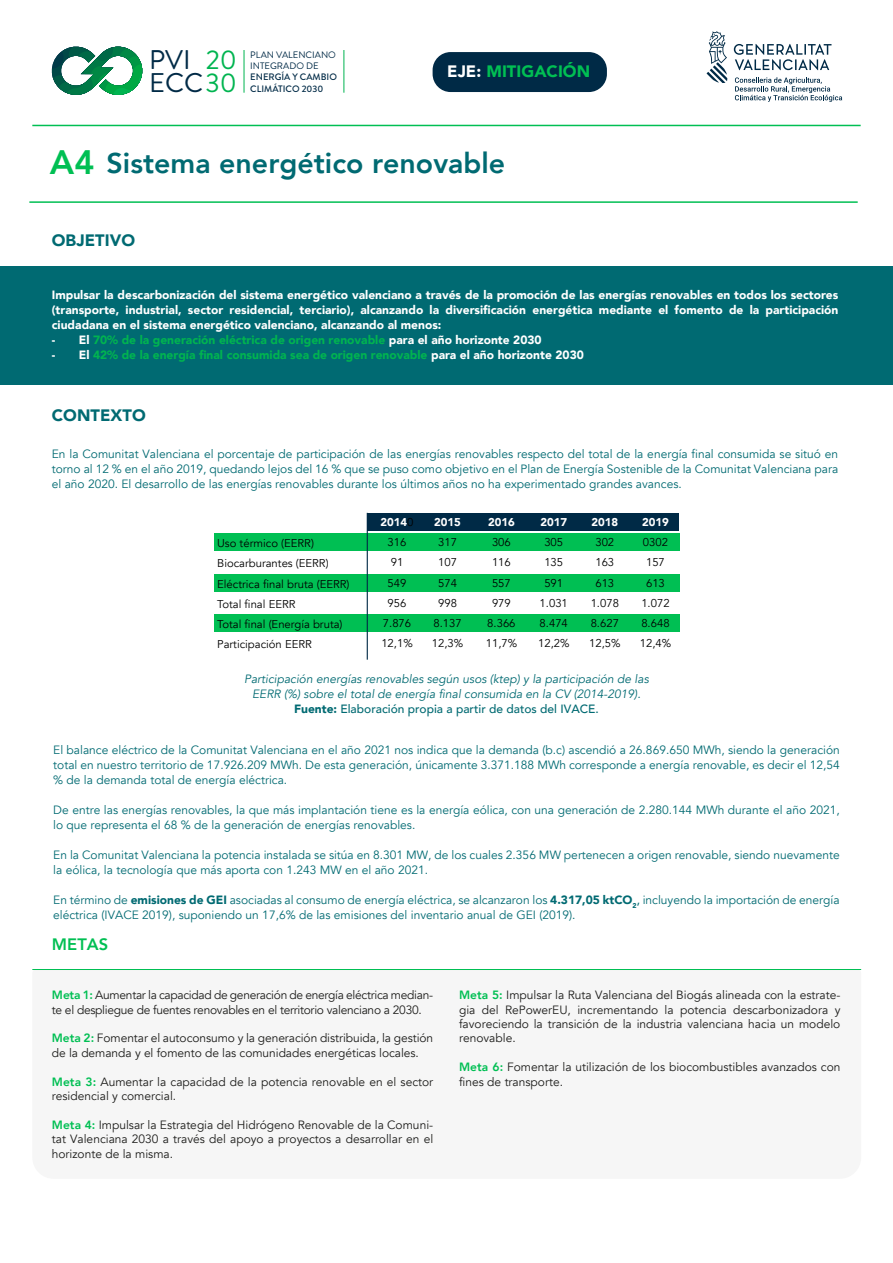
<style>
.page{position:relative;width:893px;height:1263px;background:#fff}
.page>*{position:absolute;margin:0;border:0;box-sizing:border-box;transform-origin:0 0}
.t1{font:800 33.9px "Avenir";color:#00bf53}
.t2{font:800 28.5px "Avenir";color:#006a72}
.t3{font:27px/22.6px "Brandon Grotesque";color:#002a46}
.t4{font:27px "Brandon Grotesque";color:#00b450}
.t5{font:900 16.5px "Avenir";letter-spacing:.005em;color:#006a72}
.t6{font:900 16.5px "Avenir";letter-spacing:.005em;color:#00bf53}
.t7{font:800 16.5px "Avenir";letter-spacing:.005em;color:#00bf53}
.t8{font:12px/15px "Avenir";color:#006a72}
.t9{font:12px/14.4px "Avenir";color:#1d1d1b}
.t10{font:900 12px/15px "Avenir";color:#fff;text-align:justify}
.t11{font:italic 12px/15px "Avenir";color:#006a72;text-align:center}
.t12{font:900 12px "Avenir";color:#00b450}
.t13{font:12px/14.4px "Avenir";letter-spacing:-.025em;color:#1d1d1b}
.t14{font:11.25px/20.1px "Avenir";color:#000;text-align:center}
.t15{font:900 11.25px "Avenir";color:#fff}
.t16{font:500 9.3px/11.2px "Brandon Grotesque";color:#002a46}
.t17{font:9.3px/11.2px "Brandon Grotesque";color:#002a46}
.s1{color:#00b450}
.s2{color:#fff}
.s3{font-weight:900;color:#fff}
.s4{font-weight:900;font-style:normal}
.s5{font-weight:500;font-style:normal}
.s6{font-weight:900}
.s7{font-weight:500}
.s8{font-weight:800;color:#00bf53}
</style>
<div class="page">
<div style="left:433px;top:52px;width:174px;height:40px;background:#002a46;border-radius:18px"></div>
<svg style="left:34px;top:970px;width:825px;height:1px"></svg>
<hr style="left:32px;top:125px;width:829px;height:1px;background:#00bf53">
<hr style="left:29px;top:201px;width:829px;height:2px;background:#00bf53">
<svg style="left:706px;top:31px;width:136px;height:71px"></svg>
<div style="left:0;top:266px;width:893px;height:119px;background:#006a72"></div>
<svg style="left:51px;top:46px;width:92px;height:49px"></svg>
<hr style="left:244px;top:50px;width:1px;height:43px;background:#00b450">
<hr style="left:344px;top:50px;width:1px;height:43px;background:#00b450">
<div style="left:214px;top:533px;width:465px;height:18px;background:#00bf53"></div>
<div style="left:367px;top:513px;width:312px;height:18px;background:#002a46"></div>
<div style="left:214px;top:574px;width:465px;height:18px;background:#00bf53"></div>
<div style="left:214px;top:614px;width:465px;height:18px;background:#00bf53"></div>
<hr style="left:367px;top:513px;width:1px;height:147px;background:#002a46">
<hr style="left:32px;top:969px;width:829px;height:1px;background:#00bf53">
<h3 class="t3" style="left:149px;top:49px;width:89px">PVI<br>ECC<span class="s1">30</span></h3>
<p class="t17" style="left:250px;top:49px;width:87px">PLAN VALENCIANO<br>INTEGRADO DE</p>
<h3 class="t4" style="left:206px;top:41px;width:33px">20</h3>
<p class="t16" style="left:250px;top:72px;width:88px">ENERGÍA Y CAMBIO<br>CLIMÁTICO 2030</p>
<h3 class="t6" style="left:447px;top:57px;width:144px"><span class="s2">EJE:</span> MITIGACIÓN</h3>
<h1 class="t1" style="left:50px;top:135px;width:46px">A4</h1>
<h2 class="t2" style="left:107px;top:141px;width:400px">Sistema energético renovable</h2>
<h3 class="t5" style="left:52px;top:226px;width:85px">OBJETIVO</h3>
<p class="t10" style="left:52px;top:287px;width:788px">Impulsar la descarbonización del sistema energético valenciano a través de la promoción de las energías renovables en todos los sectores (transporte, industrial, sector residencial, terciario), alcanzando la diversificación energética mediante el fomento de la participación ciudadana en el sistema energético valenciano, alcanzando al menos:</p>
<p class="t12" style="left:52px;top:329px;width:491px"><span class="s2">- El</span> 70% de la generación eléctrica de origen renovable <span class="s2">para el año horizonte 2030</span></p>
<p class="t12" style="left:52px;top:344px;width:534px"><span class="s2">- El</span> 42% de la energía final consumida sea de origen renovable <span class="s2">para el año horizonte 2030</span></p>
<h3 class="t5" style="left:52px;top:401px;width:95px">CONTEXTO</h3>
<p class="t8" style="left:52px;top:446px;width:788px;text-align:justify">En la Comunitat Valenciana el porcentaje de participación de las energías renovables respecto del total de la energía final consumida se situó en torno al 12 % en el año 2019, quedando lejos del 16 % que se puso como objetivo en el Plan de Energía Sostenible de la Comunitat Valenciana para el año 2020. El desarrollo de las energías renovables durante los últimos años no ha experimentado grandes avances.</p>
<p class="t14" style="left:217px;top:534px;width:134px;text-align:left">Uso térmico (EERR)<br>Biocarburantes (EERR)<br>Eléctrica final bruta (EERR)<br>Total final EERR<br>Total final (Energía bruta)<br>Participación EERR</p>
<p class="t14" style="left:381px;top:512px;width:35px"><span class="s3">2014</span>0<br>316<br>91<br>549<br>956<br>7.876<br>12,1%</p>
<p class="t15" style="left:434px;top:513px;width:28px">2015</p>
<p class="t14" style="left:432px;top:533px;width:33px">317<br>107<br>574<br>998<br>8.137<br>12,3%</p>
<p class="t15" style="left:488px;top:513px;width:28px">2016</p>
<p class="t14" style="left:486px;top:533px;width:33px">306<br>116<br>557<br>979<br>8.366<br>11,7%</p>
<p class="t15" style="left:540px;top:513px;width:28px">2017</p>
<p class="t14" style="left:538px;top:533px;width:33px">305<br>135<br>591<br>1.031<br>8.474<br>12,2%</p>
<p class="t15" style="left:591px;top:513px;width:28px">2018</p>
<p class="t14" style="left:589px;top:533px;width:33px">302<br>163<br>613<br>1.078<br>8.627<br>12,5%</p>
<p class="t15" style="left:642px;top:513px;width:28px">2019</p>
<p class="t14" style="left:640px;top:533px;width:33px">0302<br>157<br>613<br>1.072<br>8.648<br>12,4%</p>
<p class="t11" style="left:244px;top:672px;width:406px">Participación energías renovables según usos (ktep) y la participación de las<br>EERR (%) sobre el total de energía final consumida en la CV (2014-2019).<br><span class="s4">Fuente:</span> <span class="s5">Elaboración propia a partir de datos del IVACE.</span></p>
<p class="t8" style="left:53px;top:742px;width:788px;text-align:justify">El balance eléctrico de la Comunitat Valenciana en el año 2021 nos indica que la demanda (b.c) ascendió a 26.869.650 MWh, siendo la generación total en nuestro territorio de 17.926.209 MWh. De esta generación, únicamente 3.371.188 MWh corresponde a energía renovable, es decir el 12,54 % de la demanda total de energía eléctrica.</p>
<p class="t8" style="left:53px;top:802px;width:788px">De entre las energías renovables, la que más implantación tiene es la energía eólica, con una generación de 2.280.144 MWh durante el año 2021, lo que representa el 68 % de la generación de energías renovables.</p>
<p class="t8" style="left:53px;top:847px;width:788px">En la Comunitat Valenciana la potencia instalada se sitúa en 8.301 MW, de los cuales 2.356 MW pertenecen a origen renovable, siendo nuevamente la eólica, la tecnología que más aporta con 1.243 MW en el año 2021.</p>
<p class="t8" style="left:53px;top:892px;width:788px">En término de <span class="s6">emisiones de GEI</span> asociadas al consumo de energía eléctrica, se alcanzaron los <span class="s6">4.317,05 ktCO</span><sub>2</sub><span class="s7">,</span> incluyendo la importación de energía eléctrica (IVACE 2019), suponiendo un 17,6% de las emisiones del inventario anual de GEI (2019).</p>
<h3 class="t7" style="left:52px;top:931px;width:58px">METAS</h3>
<p class="t13" style="left:52px;top:988px;width:383px"><span class="s8">Meta 1:</span> Aumentar la capacidad de generación de energía eléctrica median&shy;te el despliegue de fuentes renovables en el territorio valenciano a 2030.</p>
<p class="t9" style="left:52px;top:1031px;width:383px"><span class="s8">Meta 2:</span> Fomentar el autoconsumo y la generación distribuida, la gestión de la demanda y el fomento de las comunidades energéticas locales.</p>
<p class="t9" style="left:52px;top:1074px;width:383px"><span class="s8">Meta 3:</span> Aumentar la capacidad de la potencia renovable en el sector residencial y comercial.</p>
<p class="t9" style="left:52px;top:1118px;width:383px;text-align:justify"><span class="s8">Meta 4:</span> Impulsar la Estrategia del Hidrógeno Renovable de la Comuni&shy;tat Valenciana 2030 a través del apoyo a proyectos a desarrollar en el horizonte de la misma.</p>
<p class="t9" style="left:459px;top:988px;width:383px;text-align:justify"><span class="s8">Meta 5:</span> Impulsar la Ruta Valenciana del Biogás alineada con la estrate&shy;gia del RePowerEU, incrementando la potencia descarbonizadora y favoreciendo la transición de la industria valenciana hacia un modelo renovable.</p>
<p class="t9" style="left:459px;top:1060px;width:383px"><span class="s8">Meta 6:</span> Fomentar la utilización de los biocombustibles avanzados con fines de transporte.</p>
</div>
